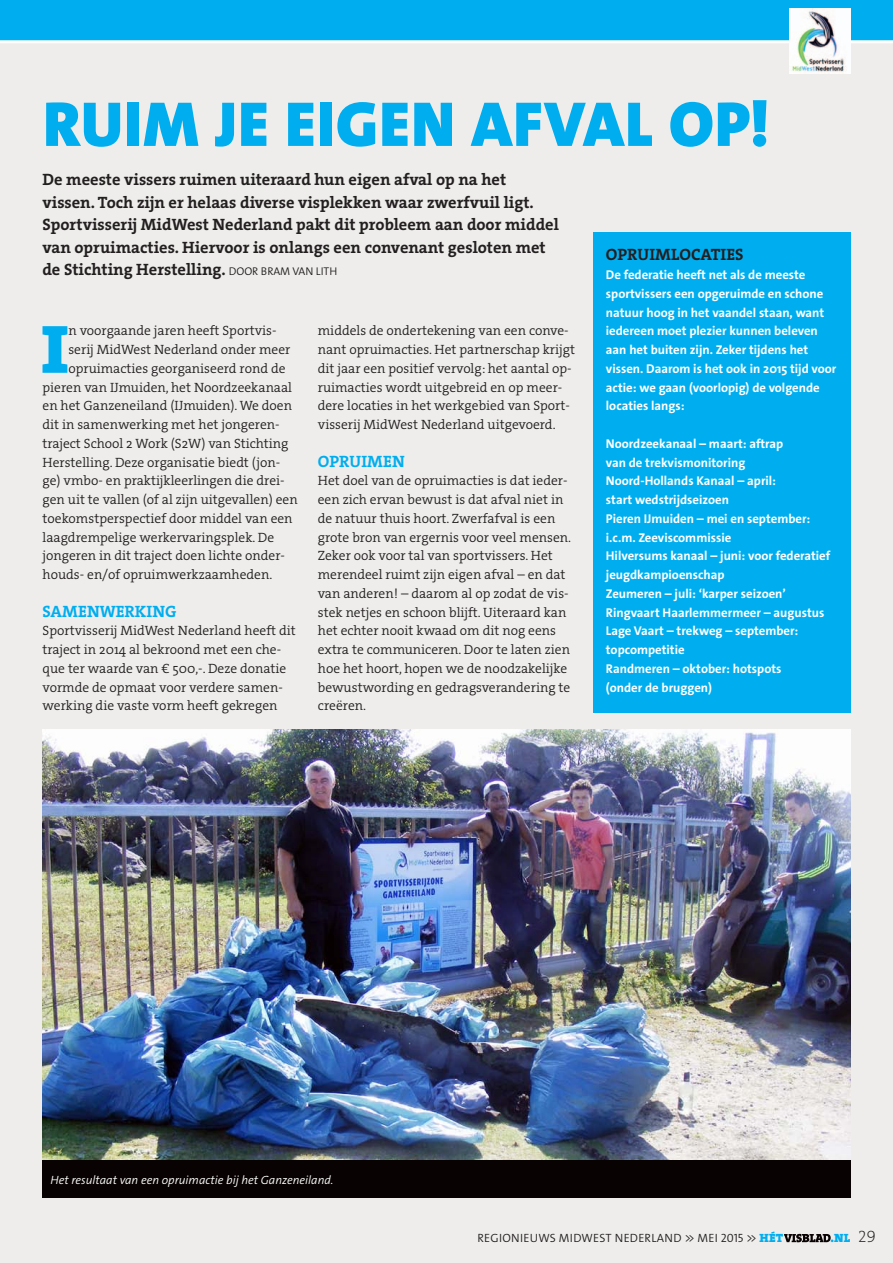
<style>
.page{position:relative;width:893px;height:1263px;background:#efedec}
.page>*{position:absolute;margin:0;border:0;box-sizing:border-box;transform-origin:0 0}
.t1{font:69px "The Serif HP9 Blk";color:#00aeef}
.t2{font:900 63.9px "The Sans Os F";letter-spacing:.015em;color:#00aeef}
.t3{font:16.5px/22.5px "The Serif HP7 Bld";color:#231f20}
.t4{font:16.5px "The Serif HP7 Bld";color:#00aeef}
.t5{font:13.5px/18.8px "The Serif HP4 Se Lig";color:#231f20}
.t6{font:700 12.75px/18.8px "The Sans Os F";color:#fff}
.t7{font:italic 300 12px "The Sans Os F";color:#fff}
.t8{font:300 12px "The Sans Os F";letter-spacing:.02em;color:#231f20}
.t9{font:12px "The Serif HP9 Blk";color:#00aeef}
.s1{font-family:"The Sans Os F";font-weight:300;font-size:11.25px}
.s2{font-family:"The Serif HP9 Blk";font-weight:400;color:#00aeef}
.s3{font-family:"The Serif HP2 Ex Lig";font-size:16.5px;color:#231f20}
</style>
<div class="page">
<div style="left:0;top:0;width:893px;height:43px;background:#00aeef"></div>
<img style="left:43px;top:729px;width:807px;height:431px">
<svg style="left:784px;top:1234px;width:47px;height:8px"></svg>
<hr style="left:0;top:40px;width:893px;height:3px;background:#fff">
<div style="left:593px;top:232px;width:257px;height:481px;background:#00aeef"></div>
<div style="left:42px;top:1160px;width:808px;height:38px;background:#080302"></div>
<img style="left:789px;top:8px;width:62px;height:65px">
<h2 class="t2" style="left:43px;top:83px;width:728px">RUIM JE EIGEN AFVAL OP!</h2>
<p class="t3" style="left:43px;top:168px;width:518px">De meeste vissers ruimen uiteraard hun eigen afval op na het vissen. Toch zijn er helaas diverse visplekken waar zwerfvuil ligt.<br>Sportvisserij MidWest Nederland pakt dit probleem aan door middel van opruimacties. Hiervoor is onlangs een convenant gesloten met de Stichting Herstelling. <span class="s1">DOOR BRAM VAN LITH</span></p>
<p class="t3" style="left:606px;top:243px;width:139px">OPRUIMLOCATIES</p>
<p class="t6" style="left:606px;top:265px;width:232px">De federatie heeft net als de meeste sportvissers een opgeruimde en schone natuur hoog in het vaandel staan, want iedereen moet plezier kunnen beleven aan het buiten zijn. Zeker tijdens het vissen. Daarom is het ook in 2015 tijd voor actie: we gaan (voorlopig) de volgende locaties langs:</p>
<p class="t6" style="left:606px;top:434px;width:226px">Noordzeekanaal – maart: aftrap<br>van de trekvismonitoring<br>Noord-Hollands Kanaal – april:<br>start wedstrijdseizoen<br>Pieren IJmuiden – mei en september: i.c.m. Zeeviscommissie<br>Hilversums kanaal – juni: voor federatief jeugdkampioenschap<br>Zeumeren – juli: ‘karper seizoen’<br>Ringvaart Haarlemmermeer – augustus<br>Lage Vaart – trekweg – september: topcompetitie<br>Randmeren – oktober: hotspots<br>(onder de bruggen)</p>
<h1 class="t1" style="left:41px;top:302px;width:26px">I</h1>
<p class="t5" style="left:68px;top:321px;width:210px">n voorgaande jaren heeft Sportvis-</p>
<p class="t5" style="left:318px;top:321px;width:259px">middels de ondertekening van een conve&shy;nant opruimacties. Het partnerschap krijgt dit jaar een positief vervolg: het aantal op&shy;ruimacties wordt uitgebreid en op meer&shy;dere locaties in het werkgebied van Sport&shy;visserij MidWest Nederland uitgevoerd.</p>
<p class="t4" style="left:318px;top:450px;width:88px">OPRUIMEN</p>
<p class="t5" style="left:318px;top:471px;width:255px">Het doel van de opruimacties is dat ieder&shy;een zich ervan bewust is dat afval niet in de natuur thuis hoort. Zwerfafval is een grote bron van ergernis voor veel mensen.<br>Zeker ook voor tal van sportvissers. Het merendeel ruimt zijn eigen afval – en dat van anderen! – daarom al op zodat de vis&shy;stek netjes en schoon blijft. Uiteraard kan het echter nooit kwaad om dit nog eens extra te communiceren. Door te laten zien hoe het hoort, hopen we de noodzakelijke bewustwording en gedragsverandering te creëren.</p>
<p class="t5" style="left:68px;top:340px;width:223px">serij MidWest Nederland onder meer</p>
<p class="t5" style="left:68px;top:359px;width:219px">opruimacties georganiseerd rond de</p>
<p class="t5" style="left:43px;top:378px;width:251px">pieren van IJmuiden, het Noordzeekanaal</p>
<p class="t5" style="left:43px;top:396px;width:251px">en het Ganzeneiland (IJmuiden). We doen</p>
<p class="t5" style="left:43px;top:415px;width:239px">dit in samenwerking met het jongeren-</p>
<p class="t5" style="left:43px;top:434px;width:248px">traject School 2 Work (S2W) van Stichting</p>
<p class="t5" style="left:43px;top:453px;width:239px">Herstelling. Deze organisatie biedt (jon-</p>
<p class="t5" style="left:43px;top:471px;width:244px">ge) vmbo- en praktijkleerlingen die drei-</p>
<p class="t5" style="left:43px;top:490px;width:257px">gen uit te vallen (of al zijn uitgevallen) een</p>
<p class="t5" style="left:43px;top:509px;width:252px">toekomstperspectief door middel van een</p>
<p class="t5" style="left:43px;top:528px;width:233px">laagdrempelige werkervaringsplek. De</p>
<p class="t5" style="left:43px;top:546px;width:244px">jongeren in dit traject doen lichte onder-</p>
<p class="t5" style="left:43px;top:565px;width:231px">houds- en/of opruimwerkzaamheden.</p>
<p class="t4" style="left:43px;top:600px;width:135px">SAMENWERKING</p>
<p class="t5" style="left:43px;top:621px;width:255px">Sportvisserij MidWest Nederland heeft dit traject in 2014 al bekroond met een che&shy;que ter waarde van € 500,-. Deze donatie vormde de opmaat voor verdere samen&shy;werking die vaste vorm heeft gekregen</p>
<p class="t7" style="left:51px;top:1172px;width:284px">Het resultaat van een opruimactie bij het Ganzeneiland.</p>
<p class="t8" style="left:477px;top:1230px;width:307px">REGIONIEUWS MIDWEST NEDERLAND &gt;&gt; MEI 2015 &gt;&gt; <span class="s2">hét</span></p>
<p class="t9" style="left:830px;top:1230px;width:47px">.nl <span class="s3">29</span></p>
</div>
